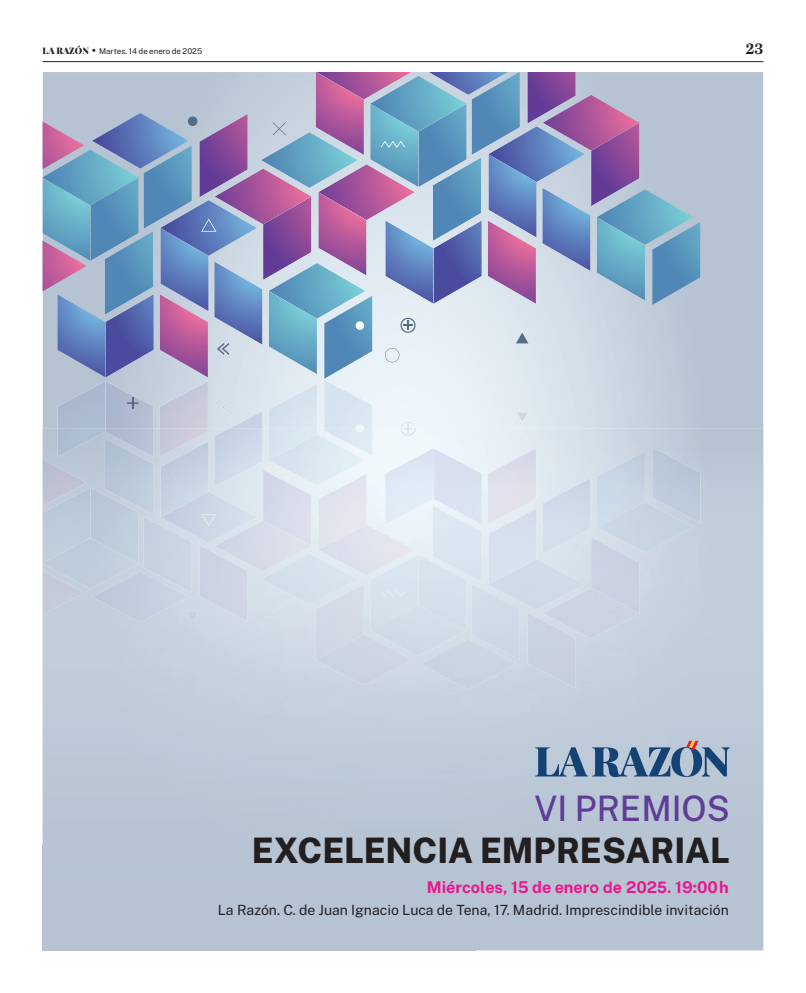
<style>
.page{position:relative;width:806px;height:993px;background:#fff}
.page>*{position:absolute;margin:0;border:0;box-sizing:border-box;transform-origin:0 0}
.t1{font:800 35.1px "Public Sans";color:#231f20}
.t2{font:500 35.1px "Public Sans";color:#603c97}
.t3{font:700 16.2px "Public Sans";color:#ed158d}
.t4{font:700 15px "Nimrod MT Std";color:#231f20}
.t5{font:14px "Public Sans";color:#231f20}
.t6{font:8px "Public Sans";color:#231f20}
.s1{font-family:"Playfair Display";font-weight:900;font-size:9px}
.s2{font-weight:900;font-size:10px}
.s3{font-family:"Rubik";font-weight:500}
</style>
<div class="page">
<hr style="left:43px;top:61px;width:720px;height:1px;background:#231f20">
<svg style="left:43px;top:72px;width:720px;height:356px;background:#c5d1de"></svg>
<svg style="left:43px;top:72px;width:657px;height:307px;background:#9aa6c8"></svg>
<img style="left:324px;top:380px;width:48px;height:48px">
<img style="left:268px;top:384px;width:49px;height:44px">
<img style="left:160px;top:381px;width:48px;height:47px">
<img style="left:57px;top:381px;width:97px;height:47px">
<svg style="left:127px;top:397px;width:11px;height:11px"></svg>
<img style="left:229px;top:411px;width:33px;height:17px">
<svg style="left:385px;top:395px;width:14px;height:13px"></svg>
<svg style="left:515px;top:412px;width:13px;height:10px"></svg>
<svg style="left:217px;top:401px;width:12px;height:11px"></svg>
<img style="left:42px;top:428px;width:721px;height:522px">
<img style="left:43px;top:563px;width:95px;height:25px">
<div style="left:43px;top:487px;width:95px;height:76px;background:#bdccdb"></div>
<img style="left:105px;top:438px;width:48px;height:76px">
<div style="left:143px;top:516px;width:49px;height:76px;background:#c7d4e2"></div>
<img style="left:215px;top:520px;width:96px;height:51px">
<img style="left:92px;top:571px;width:96px;height:51px">
<div style="left:263px;top:470px;width:48px;height:76px;background:#d9dcea"></div>
<img style="left:199px;top:545px;width:48px;height:76px">
<img style="left:268px;top:434px;width:97px;height:51px">
<div style="left:43px;top:570px;width:41px;height:44px;background:#c3ccda"></div>
<img style="left:214px;top:428px;width:48px;height:58px">
<img style="left:160px;top:492px;width:97px;height:50px">
<img style="left:160px;top:441px;width:48px;height:76px">
<div style="left:43px;top:459px;width:44px;height:47px;background:#bdc5d4"></div>
<img style="left:370px;top:630px;width:96px;height:25px">
<div style="left:370px;top:554px;width:96px;height:76px;background:#d5e1ea"></div>
<div style="left:432px;top:524px;width:49px;height:57px;background:#dae6ef"></div>
<img style="left:471px;top:583px;width:48px;height:76px">
<div style="left:261px;top:553px;width:96px;height:51px;background:#d6e1eb"></div>
<div style="left:542px;top:587px;width:97px;height:51px;background:#ccd3e0"></div>
<div style="left:420px;top:638px;width:96px;height:51px;background:#cad5e3"></div>
<img style="left:590px;top:537px;width:49px;height:76px">
<img style="left:527px;top:612px;width:48px;height:76px">
<img style="left:596px;top:501px;width:96px;height:51px">
<img style="left:651px;top:447px;width:49px;height:76px">
<img style="left:596px;top:451px;width:48px;height:76px">
<img style="left:487px;top:448px;width:48px;height:76px">
<img style="left:385px;top:448px;width:96px;height:76px">
<div style="left:315px;top:634px;width:97px;height:51px;background:#cdd6e1"></div>
<img style="left:315px;top:583px;width:48px;height:76px">
<img style="left:542px;top:478px;width:48px;height:76px">
<div style="left:488px;top:559px;width:96px;height:50px;background:#d1dce7"></div>
<img style="left:488px;top:508px;width:48px;height:76px">
<img style="left:318px;top:524px;width:96px;height:51px">
<img style="left:318px;top:474px;width:48px;height:75px">
<svg style="left:188px;top:610px;width:9px;height:8px"></svg>
<svg style="left:355px;top:424px;width:9px;height:8px"></svg>
<img style="left:201px;top:514px;width:15px;height:12px">
<img style="left:272px;top:601px;width:14px;height:12px">
<img style="left:400px;top:433px;width:15px;height:2px">
<svg style="left:400px;top:421px;width:15px;height:12px"></svg>
<img style="left:380px;top:590px;width:25px;height:6px">
<svg style="left:535px;top:740px;width:194px;height:36px;background:#8197b2"></svg>
<p class="t6" style="left:43px;top:48px;width:161px"><span class="s1">LA RAZÓN</span> <span class="s2">•</span> Martes. 14 de enero de 2025</p>
<p class="t4" style="left:745px;top:40px;width:19px">23</p>
<h1 class="t2" style="left:534px;top:791px;width:197px">VI PREMIOS</h1>
<h1 class="t1" style="left:251px;top:833px;width:479px">EXCELENCIA EMPRESARIAL</h1>
<p class="t3" style="left:426px;top:879px;width:303px">Miércoles, 15 de ener<span class="s3">o de</span> 202<span class="s3">5.</span> 19:00h</p>
<p class="t5" style="left:217px;top:903px;width:512px">La Razón. C. de Juan Ignacio Luca de Tena, 17. Madrid. Imprescindible invitación</p>
</div>
